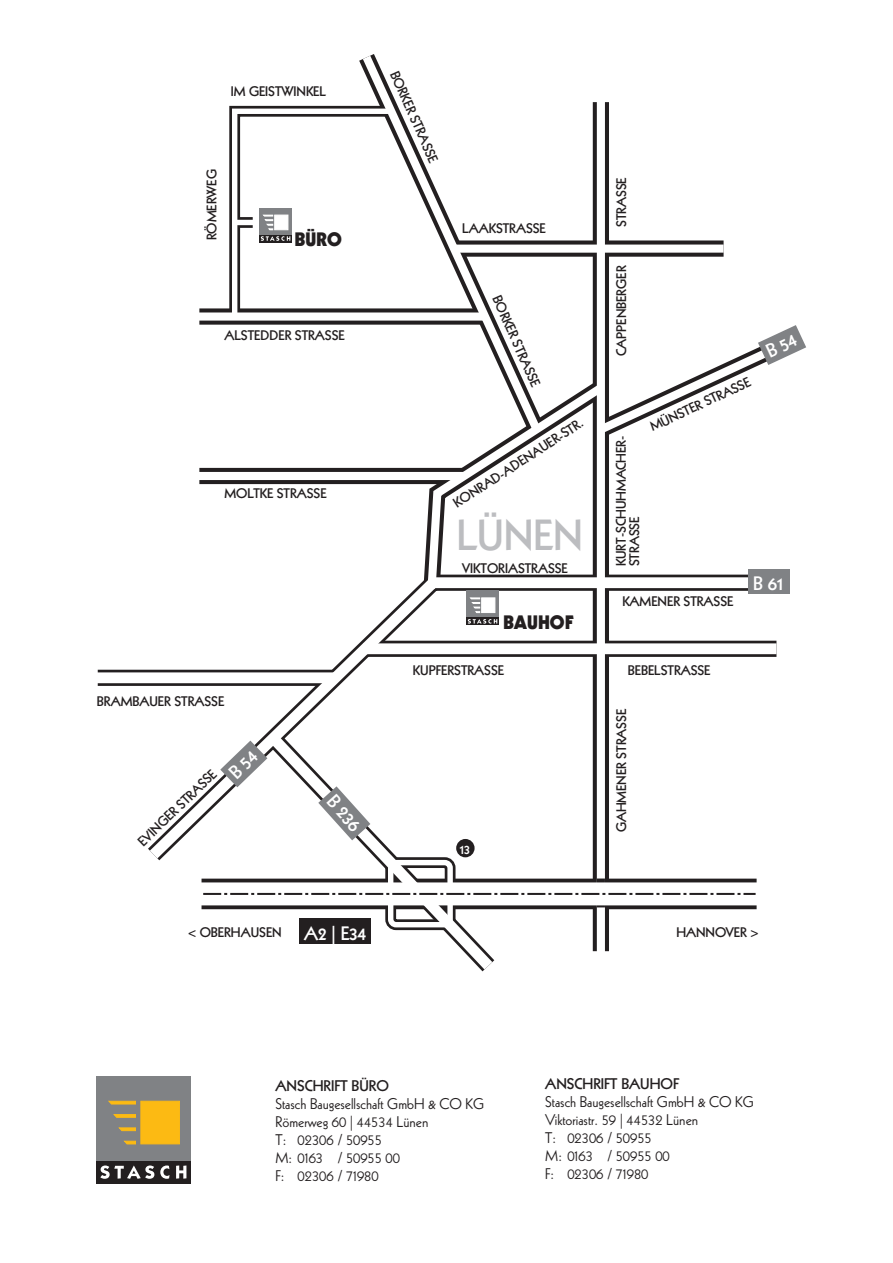
<style>
.page{position:relative;width:893px;height:1263px;background:#fff}
.page>*{position:absolute;margin:0;border:0;box-sizing:border-box;transform-origin:0 0}
.t1{font:800 42.3px "Kabel";color:#bcbdc0}
.t2{font:800 18.9px "Kabel";color:#fff}
.t3{font:900 18.9px "Kabel";color:#231f20}
.t4{font:15px/18px "Kabel";color:#231f20}
.t5{font:800 15px "Kabel";color:#231f20}
.t6{font:800 13.5px/13.5px "Kabel";color:#231f20}
.t7{font:800 13.5px "Kabel";color:#fff}
</style>
<div class="page">
<div style="left:97px;top:1077px;width:94px;height:94px;background:#808285"></div>
<div style="left:97px;top:1161px;width:94px;height:23px;background:#231f20"></div>
<svg style="left:100px;top:1166px;width:54px;height:13px"></svg>
<svg style="left:160px;top:1166px;width:9px;height:13px"></svg>
<svg style="left:176px;top:1166px;width:10px;height:13px"></svg>
<div style="left:141px;top:1101px;width:38px;height:43px;background:#fcba13"></div>
<svg style="left:109px;top:1101px;width:27px;height:3px"></svg>
<svg style="left:114px;top:1114px;width:22px;height:3px"></svg>
<svg style="left:119px;top:1128px;width:17px;height:3px"></svg>
<svg style="left:124px;top:1141px;width:12px;height:3px"></svg>
<div style="left:592px;top:102px;width:17px;height:849px;background:#231f20"></div>
<div style="left:199px;top:468px;width:265px;height:16px;background:#231f20"></div>
<div style="left:199px;top:308px;width:281px;height:17px;background:#231f20"></div>
<div style="left:449px;top:240px;width:274px;height:17px;background:#231f20"></div>
<svg style="left:201px;top:879px;width:555px;height:30px;fill:#231f20"></svg>
<svg style="left:259px;top:870px;width:244px;height:102px"></svg>
<svg style="left:98px;top:670px;width:40px;height:16px"></svg>
<div style="left:597px;top:75px;width:8px;height:880px;background:#fff"></div>
<svg style="left:138px;top:581px;width:639px;height:289px"></svg>
<svg style="left:356px;top:54px;width:192px;height:271px"></svg>
<div style="left:363px;top:643px;width:413px;height:11px;background:#fff"></div>
<div style="left:196px;top:472px;width:268px;height:8px;background:#fff"></div>
<div style="left:196px;top:312px;width:288px;height:9px;background:#fff"></div>
<div style="left:388px;top:860px;width:65px;height:67px;border:5px solid #fff;border-radius:5px"></div>
<div style="left:84px;top:672px;width:251px;height:11px;background:#fff"></div>
<svg style="left:597px;top:879px;width:8px;height:28px"></svg>
<div style="left:181px;top:882px;width:602px;height:23px;background:#fff"></div>
<div style="left:453px;top:245px;width:270px;height:8px;background:#fff"></div>
<svg style="left:203px;top:893px;width:552px;height:2px"></svg>
<div style="left:456px;top:839px;width:18px;height:18px;background:#231f20;border-radius:50%"></div>
<div style="left:299px;top:918px;width:71px;height:26px;background:#231f20"></div>
<svg style="left:318px;top:786px;width:52px;height:54px"></svg>
<svg style="left:466px;top:613px;width:33px;height:5px"></svg>
<svg style="left:466px;top:618px;width:33px;height:7px"></svg>
<svg style="left:467px;top:619px;width:30px;height:5px"></svg>
<svg style="left:224px;top:100px;width:178px;height:224px"></svg>
<div style="left:275px;top:215px;width:13px;height:15px;background:#fff"></div>
<svg style="left:220px;top:741px;width:47px;height:46px"></svg>
<svg style="left:423px;top:317px;width:383px;height:296px"></svg>
<p class="t6" style="left:231px;top:85px;width:97px">IM GEISTWINKEL</p>
<p class="t6" style="left:205px;top:240px;width:73px;rotate:-90deg">RÖMERWEG</p>
<h2 class="t3" style="left:294px;top:227px;width:49px">BÜRO</h2>
<p class="t6" style="left:224px;top:329px;width:122px">ALSTEDDER STRASSE</p>
<p class="t6" style="left:224px;top:487px;width:104px">MOLTKE STRASSE</p>
<p class="t6" style="left:97px;top:694px;width:129px">BRAMBAUER STRASSE</p>
<p class="t6" style="left:136px;top:839px;width:105px;rotate:-44deg">EVINGER STRASSE</p>
<h2 class="t2" style="left:339px;top:791px;width:42px;rotate:48deg">B 236</h2>
<p class="t6" style="left:400px;top:69px;width:100px;rotate:66deg">BORKER STRASSE</p>
<p class="t6" style="left:462px;top:221px;width:85px">LAAKSTRASSE</p>
<p class="t6" style="left:502px;top:293px;width:100px;rotate:66deg">BORKER STRASSE</p>
<p class="t6" style="left:451px;top:499px;width:153px;rotate:-33deg">KONRAD-ADENAUER-STR.</p>
<h1 class="t1" style="left:457px;top:510px;width:128px">LÜNEN</h1>
<p class="t6" style="left:462px;top:561px;width:107px">VIKTORIASTRASSE</p>
<h2 class="t3" style="left:503px;top:610px;width:72px">BAUHOF</h2>
<p class="t6" style="left:413px;top:663px;width:92px">KUPFERSTRASSE</p>
<p class="t7" style="left:460px;top:842px;width:12px">13</p>
<p class="t6" style="left:615px;top:227px;width:51px;rotate:-90deg">STRASSE</p>
<p class="t6" style="left:615px;top:356px;width:92px;rotate:-90deg">CAPPENBERGER</p>
<p class="t6" style="left:614px;top:566px;width:132px;rotate:-90deg">KURT-SCHUHMACHER-<br>STRASSE</p>
<p class="t6" style="left:648px;top:421px;width:111px;rotate:-25deg">MÜNSTER STRASSE</p>
<h2 class="t2" style="left:753px;top:572px;width:32px">B 61</h2>
<p class="t6" style="left:622px;top:595px;width:112px">KAMENER STRASSE</p>
<p class="t6" style="left:627px;top:663px;width:84px">BEBELSTRASSE</p>
<p class="t6" style="left:614px;top:832px;width:125px;rotate:-90deg">GAHMENER STRASSE</p>
<h2 class="t2" style="left:304px;top:922px;width:63px">A2 | E34</h2>
<p class="t6" style="left:188px;top:926px;width:95px">&lt; OBERHAUSEN</p>
<p class="t6" style="left:676px;top:926px;width:84px">HANNOVER &gt;</p>
<p class="t5" style="left:275px;top:1077px;width:115px">ANSCHRIFT BÜRO</p>
<p class="t4" style="left:275px;top:1095px;width:210px">Stasch Baugesellschaft GmbH &amp; CO KG<br>Römerweg 60 | 44534 Lünen<br>T: 02306 / 50955<br>M: 0163 / 50955 00<br>F: 02306 / 71980</p>
<p class="t5" style="left:545px;top:1075px;width:135px">ANSCHRIFT BAUHOF</p>
<p class="t4" style="left:545px;top:1093px;width:210px">Stasch Baugesellschaft GmbH &amp; CO KG<br>Viktoriastr. 59 | 44532 Lünen<br>T: 02306 / 50955<br>M: 0163 / 50955 00<br>F: 02306 / 71980</p>
</div>
